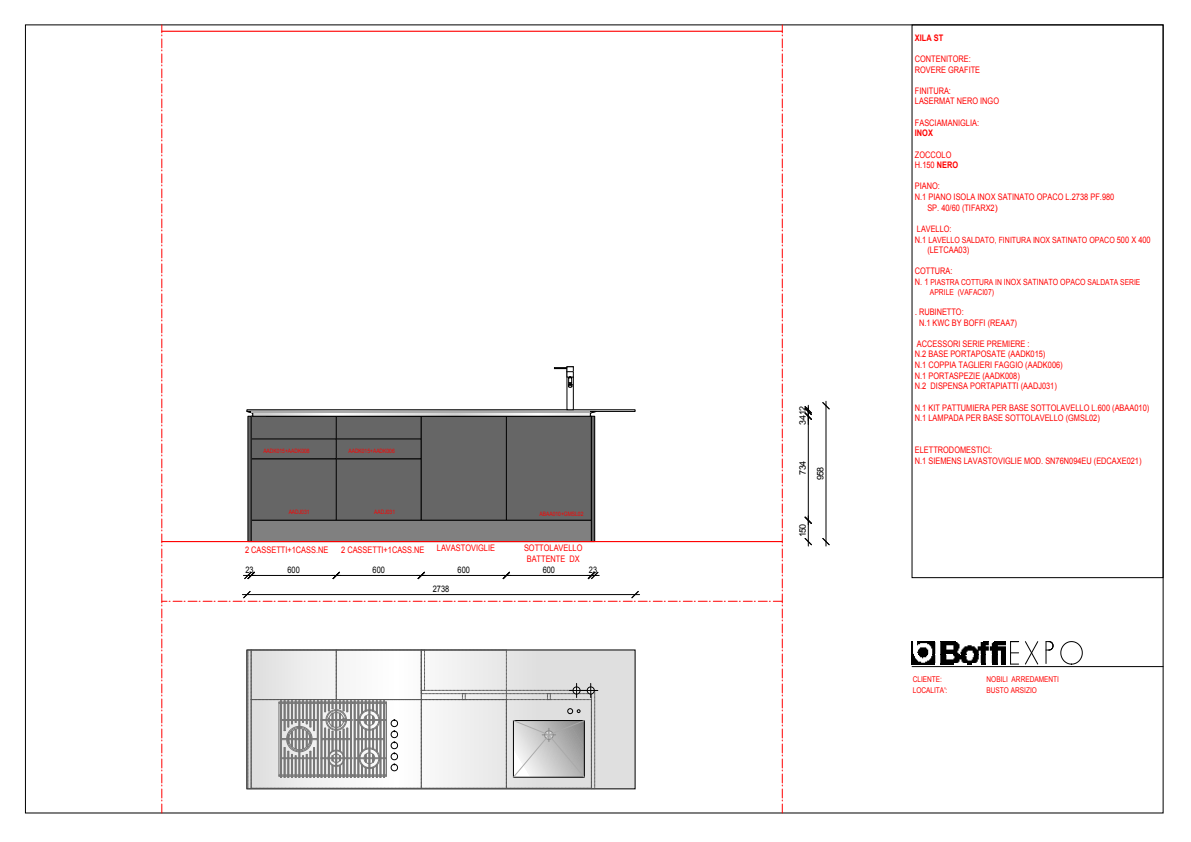
<style>
.page{position:relative;width:1191px;height:842px;background:#fff}
.page>*{position:absolute;margin:0;border:0;box-sizing:border-box;transform-origin:0 0}
.t1{font:9px/10.6px "Arial";color:#f00;scale:.82 1}
.t2{font:9px/10.6px "Arial";color:#f00}
.t3{font:9px "Arial";color:#000;scale:.82 1}
.t4{font:9px "Arial";color:#000}
.t5{font:700 9px "Arial";color:#f00;scale:.82 1}
.t6{font:9px "Arial";color:#000;scale:.83 1}
.t7{font:8.9px "Arial";color:#f00;scale:.82 1}
.t8{font:8.6px "Arial";color:#f00;scale:.82 1}
.t9{font:8.2px/9.9px "Arial";color:#f00;scale:.82 1}
.t10{font:7.9px "Arial";color:#f00;scale:.82 1}
.t11{font:6px "Arial";color:#f00;scale:.82 1}
.s1{font-weight:700}
.s2{font-size:8.9px}
.s3{font-size:9px}
.s4{font-size:8.6px}
</style>
<div class="page">
<img style="left:911px;top:641px;width:94px;height:24px">
<hr style="left:912px;top:666px;width:251px;height:1px;background:#000">
<svg style="left:1010px;top:641px;width:8px;height:24px"></svg>
<svg style="left:1025px;top:641px;width:13px;height:23px"></svg>
<svg style="left:1045px;top:641px;width:8px;height:22px"></svg>
<svg style="left:1060px;top:641px;width:22px;height:23px"></svg>
<hr style="left:826px;top:406px;width:1px;height:136px;background:#000">
<svg style="left:822px;top:401px;width:7px;height:8px"></svg>
<svg style="left:822px;top:538px;width:7px;height:8px"></svg>
<hr style="left:808px;top:416px;width:1px;height:104px;background:#000">
<svg style="left:804px;top:516px;width:8px;height:30px"></svg>
<svg style="left:804px;top:405px;width:8px;height:20px"></svg>
<svg style="left:161px;top:25px;width:622px;height:788px"></svg>
<p class="t11" style="left:263px;top:447px;width:58px">AADK015+AADK008</p>
<p class="t11" style="left:348px;top:447px;width:58px">AADK015+AADK006</p>
<p class="t11" style="left:289px;top:507px;width:27px">AADJ031</p>
<p class="t11" style="left:374px;top:508px;width:27px">AADJ031</p>
<p class="t11" style="left:539px;top:509px;width:55px">ABAA010+GMSL02</p>
<p class="t1" style="left:437px;top:543px;width:72px">LAVASTOVIGLIE</p>
<p class="t1" style="left:524px;top:543px;width:73px;text-align:center">SOTTOLAVELLO<br>BATTENTE DX</p>
<p class="t1" style="left:245px;top:545px;width:103px">2 CASSETTI+1CASS.NE</p>
<p class="t1" style="left:341px;top:545px;width:103px">2 CASSETTI+1CASS.NE</p>
<p class="t3" style="left:245px;top:564px;width:12px">23</p>
<p class="t3" style="left:287px;top:564px;width:17px">600</p>
<p class="t3" style="left:372px;top:564px;width:17px">600</p>
<p class="t3" style="left:457px;top:564px;width:17px">600</p>
<p class="t3" style="left:542px;top:564px;width:17px">600</p>
<p class="t3" style="left:589px;top:564px;width:12px">23</p>
<p class="t6" style="left:433px;top:583px;width:21px">2738</p>
<p class="t4" style="left:797px;top:425px;width:20px;rotate:-90deg">34 12</p>
<p class="t4" style="left:797px;top:474px;width:15px;rotate:-90deg">734</p>
<p class="t4" style="left:814px;top:480px;width:15px;rotate:-90deg">958</p>
<p class="t4" style="left:797px;top:537px;width:15px;rotate:-90deg">150</p>
<p class="t5" style="left:915px;top:32px;width:36px">XILA ST</p>
<p class="t1" style="left:915px;top:54px;width:81px">CONTENITORE:<br>ROVERE GRAFITE</p>
<p class="t1" style="left:915px;top:85px;width:104px">FINITURA:<br>LASERMAT NERO INGO</p>
<p class="t1" style="left:915px;top:117px;width:80px">FASCIAMANIGLIA:</p>
<p class="t5" style="left:915px;top:127px;width:24px">INOX</p>
<p class="t1" style="left:915px;top:149px;width:54px">ZOCCOLO<br>H.150 <span class="s1">NERO</span></p>
<p class="t1" style="left:915px;top:181px;width:32px">PIANO:</p>
<p class="t1" style="left:915px;top:192px;width:245px">N.1 PIANO ISOLA INOX SATINATO OPACO L.2738 PF.980</p>
<p class="t1" style="left:927px;top:202px;width:87px">SP. 40/60 (<span class="s2">TIFARX2</span>)</p>
<p class="t7" style="left:917px;top:223px;width:44px">LAVELLO:</p>
<p class="t8" style="left:915px;top:234px;width:289px"><span class="s3">N.1</span> LAVELLO SALDATO, FINITURA INOX SATINATO OPACO <span class="s3">500 X 400</span></p>
<p class="t1" style="left:927px;top:245px;width:53px">(LETCAA03)</p>
<p class="t1" style="left:915px;top:266px;width:47px">COTTURA:</p>
<p class="t9" style="left:930px;top:277px;width:258px;text-indent:-15px"><span class="s3">N. 1</span> PIASTRA COTTURA IN <span class="s4">INOX SATINATO OPACO</span> SALDATA SERIE<br>APRILE (VAFACI07)</p>
<p class="t2" style="left:919px;top:307px;width:99px;text-indent:-4px">. RUBINETTO:<br>N.1 KWC BY BOFFI (REAA7)</p>
<p class="t1" style="left:915px;top:338px;width:182px">ACCESSORI SERIE PREMIERE :<br>N.2 BASE PORTAPOSATE (AADK015)<br>N.1 COPPIA TAGLIERI FAGGIO (AADK006)<br>N.1 PORTASPEZIE (AADK008)<br>N.2 DISPENSA PORTAPIATTI (AADJ031)</p>
<p class="t1" style="left:915px;top:402px;width:287px">N.1 KIT PATTUMIERA PER BASE SOTTOLAVELLO L.600 (ABAA010)<br>N.1 LAMPADA PER BASE SOTTOLAVELLO (GMSL02)</p>
<p class="t1" style="left:915px;top:445px;width:96px">ELETTRODOMESTICI:</p>
<p class="t7" style="left:915px;top:455px;width:278px"><span class="s3">N.1 SIEMENS LAVASTOVIGLIE</span> MOD. SN76N094EU (EDCAXE021)</p>
<p class="t10" style="left:912px;top:674px;width:37px">CLIENTE:</p>
<p class="t10" style="left:986px;top:674px;width:90px">NOBILI ARREDAMENTI</p>
<p class="t10" style="left:912px;top:685px;width:44px">LOCALITA':</p>
<p class="t10" style="left:986px;top:685px;width:63px">BUSTO ARSIZIO</p>
</div>
